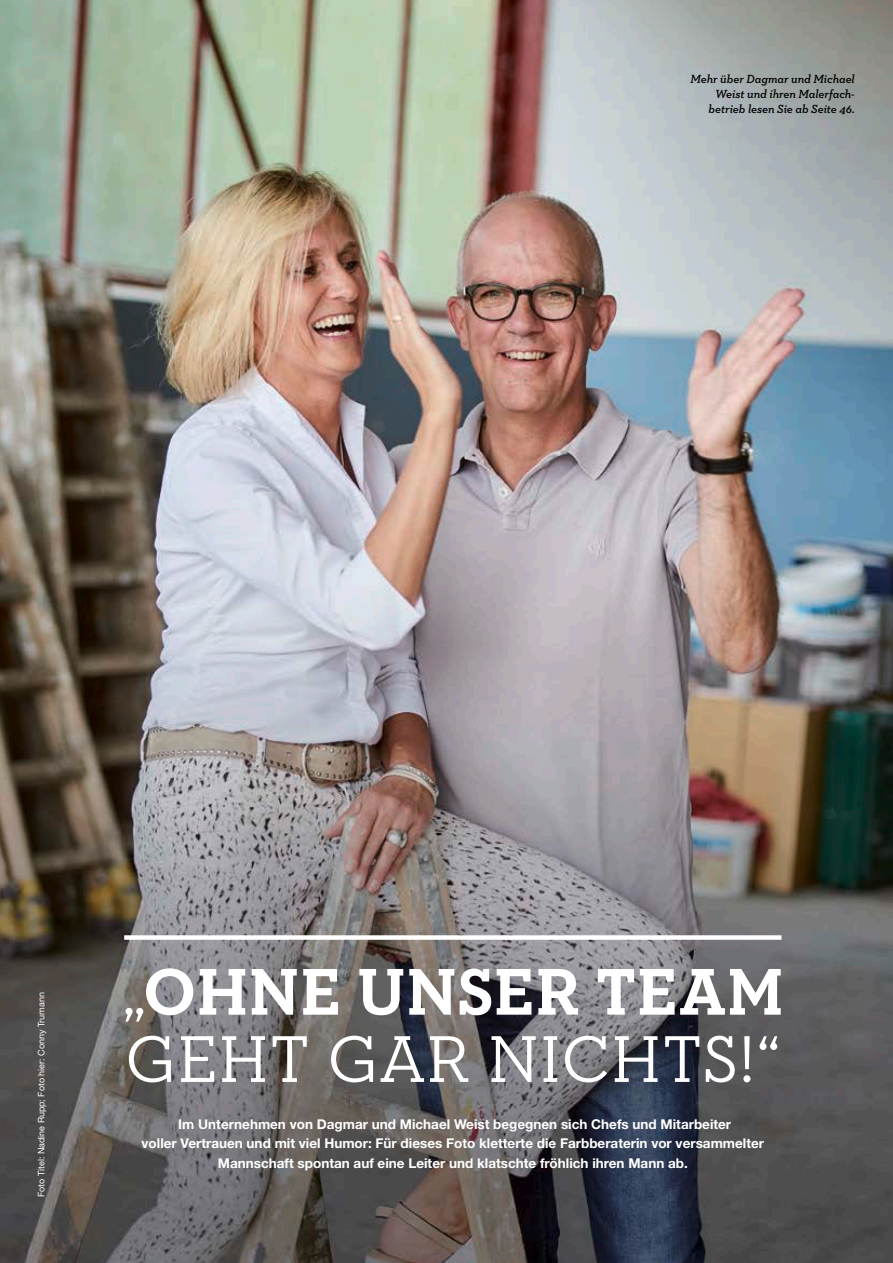
<style>
.page{position:relative;width:893px;height:1263px;background:#fff}
.page>*{position:absolute;margin:0;border:0;box-sizing:border-box;transform-origin:0 0}
.t1{font:67.2px/67.2px "Neutraface Slab Text";letter-spacing:.01em;color:#fff}
.t2{font:700 13.5px/19.5px "Helvetica Neue LT Std";color:#fff;text-align:center}
.t3{font:italic 600 12px/15px "Neutraface Slab Text";color:#000;text-align:right}
.t4{font:9px "Helvetica Neue LT Std";color:#fff}
.s1{font-weight:700}
</style>
<div class="page">
<img style="left:0;top:0;width:893px;height:1263px">
<div style="left:124px;top:935px;width:657px;height:5px;background:#fff"></div>
<p class="t3" style="left:690px;top:71px;width:166px">Mehr über Dagmar und Michael<br>Weist und ihren Malerfach&shy;betrieb lesen Sie ab Seite 46.</p>
<p class="t4" style="left:36px;top:1197px;width:206px;rotate:-90deg">Foto Titel: Nadine Rupp; Foto hier: Conny Trumann</p>
<h1 class="t1" style="left:122px;top:957px;width:663px">„<span class="s1">OHNE UNSER TEAM<br></span>GEHT GAR NICHTS!“</h1>
<p class="t2" style="left:142px;top:1114px;width:624px">Im Unternehmen von Dagmar und Michael Weist begegnen sich Chefs und Mitarbeiter<br>voller Vertrauen und mit viel Humor: Für dieses Foto kletterte die Farbberaterin vor versammelter<br>Mannschaft spontan auf eine Leiter und klatschte fröhlich ihren Mann ab.</p>
</div>
